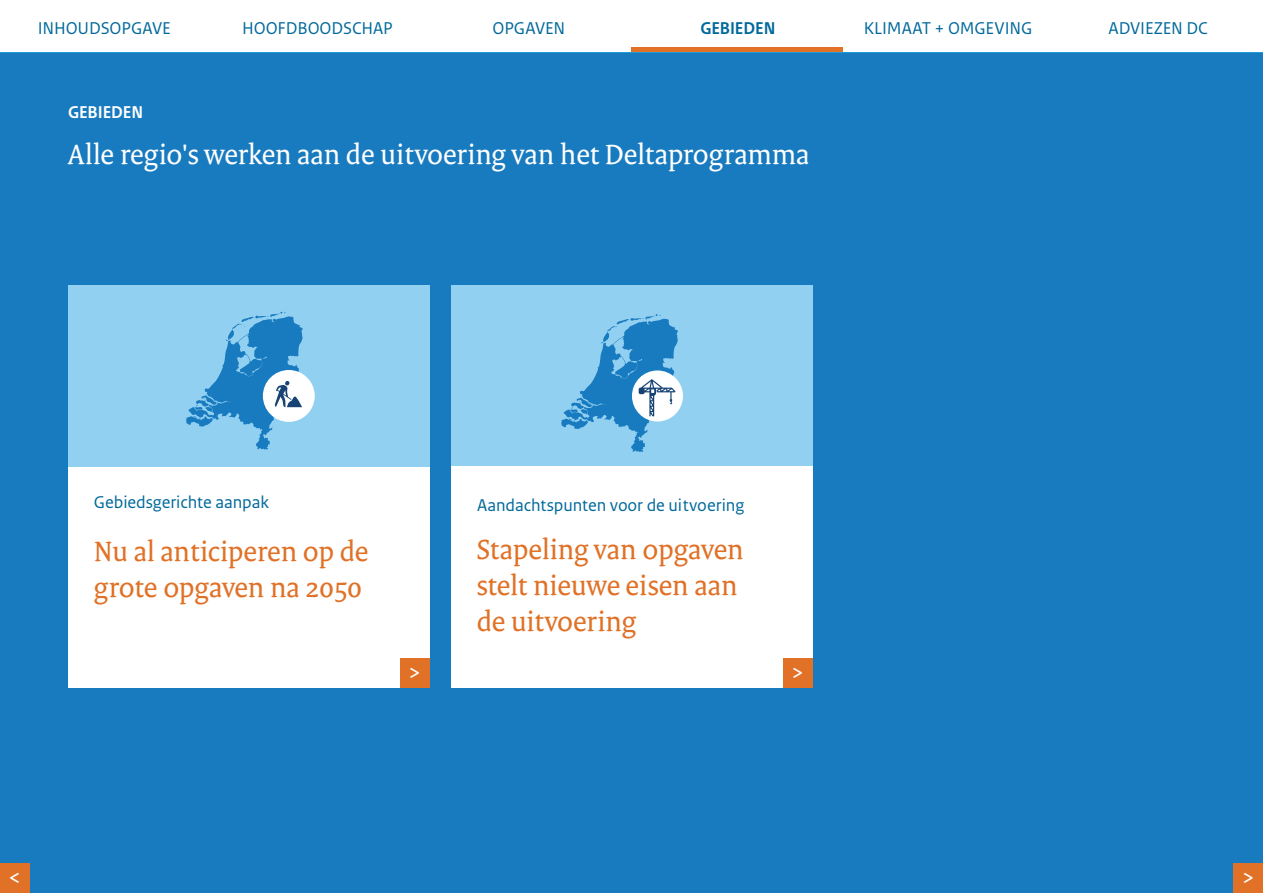
<style>
.page{position:relative;width:1263px;height:893px;background:#fff}
.page>*{position:absolute;margin:0;border:0;box-sizing:border-box;transform-origin:0 0}
.t1{font:30px/36px "Rijksoverheid Serif";letter-spacing:-.005em;color:#e07126}
.t2{font:30px "Rijksoverheid Serif";letter-spacing:-.005em;color:#fff}
.t3{font:24px "Rijksoverheid Sans Text";color:#fff}
.t4{font:18px "Rijksoverheid Sans Text";letter-spacing:-.005em;color:#01699b}
.t5{font:700 18px "Rijksoverheid Sans Heading";letter-spacing:-.005em;color:#fff}
.t6{font:700 18px "Rijksoverheid Sans Heading";letter-spacing:-.005em;color:#01699b}
</style>
<div class="page">
<div style="left:0;top:53px;width:1263px;height:840px;background:#187bc0"></div>
<div style="left:68px;top:466px;width:361px;height:222px;background:#fff"></div>
<div style="left:68px;top:285px;width:361px;height:181px;background:#92d0f2"></div>
<div style="left:451px;top:285px;width:361px;height:181px;background:#92d0f2"></div>
<div style="left:451px;top:466px;width:361px;height:222px;background:#fff"></div>
<div style="left:400px;top:658px;width:29px;height:30px;background:#e07126"></div>
<div style="left:783px;top:658px;width:29px;height:30px;background:#e07126"></div>
<div style="left:0;top:863px;width:30px;height:30px;background:#e07126"></div>
<div style="left:1233px;top:863px;width:30px;height:30px;background:#e07126"></div>
<div style="left:631px;top:47px;width:212px;height:6px;background:#e07126"></div>
<hr style="left:0;top:52px;width:1263px;height:1px;background:#1c9cd8">
<div style="left:263px;top:370px;width:52px;height:52px;background:#fff;border-radius:50%"></div>
<svg style="left:186px;top:312px;width:117px;height:138px"></svg>
<div style="left:632px;top:370px;width:51px;height:51px;background:#fff;border-radius:50%"></div>
<svg style="left:561px;top:314px;width:117px;height:138px"></svg>
<p class="t4" style="left:38px;top:18px;width:135px">INHOUDSOPGAVE</p>
<p class="t4" style="left:242px;top:18px;width:152px">HOOFDBOODSCHAP</p>
<p class="t4" style="left:492px;top:18px;width:74px">OPGAVEN</p>
<p class="t6" style="left:700px;top:18px;width:77px">GEBIEDEN</p>
<p class="t4" style="left:864px;top:18px;width:170px">KLIMAAT + OMGEVING</p>
<p class="t4" style="left:1108px;top:18px;width:101px">ADVIEZEN DC</p>
<p class="t5" style="left:68px;top:102px;width:77px">GEBIEDEN</p>
<h1 class="t2" style="left:68px;top:136px;width:743px">Alle regio's werken aan de uitvoering van het Deltaprogramma</h1>
<p class="t4" style="left:94px;top:492px;width:177px">Gebiedsgerichte aanpak</p>
<p class="t4" style="left:477px;top:495px;width:269px">Aandachtspunten voor de uitvoering</p>
<h1 class="t1" style="left:94px;top:533px;width:276px">Nu al anticiperen op de grote opgaven na 2050</h1>
<h1 class="t1" style="left:477px;top:531px;width:268px">Stapeling van opgaven stelt nieuwe eisen aan de uitvoering</h1>
<h2 class="t3" style="left:408px;top:658px;width:14px">&gt;</h2>
<h2 class="t3" style="left:791px;top:658px;width:14px">&gt;</h2>
<h2 class="t3" style="left:9px;top:863px;width:14px">&lt;</h2>
<h2 class="t3" style="left:1242px;top:863px;width:14px">&gt;</h2>
</div>
